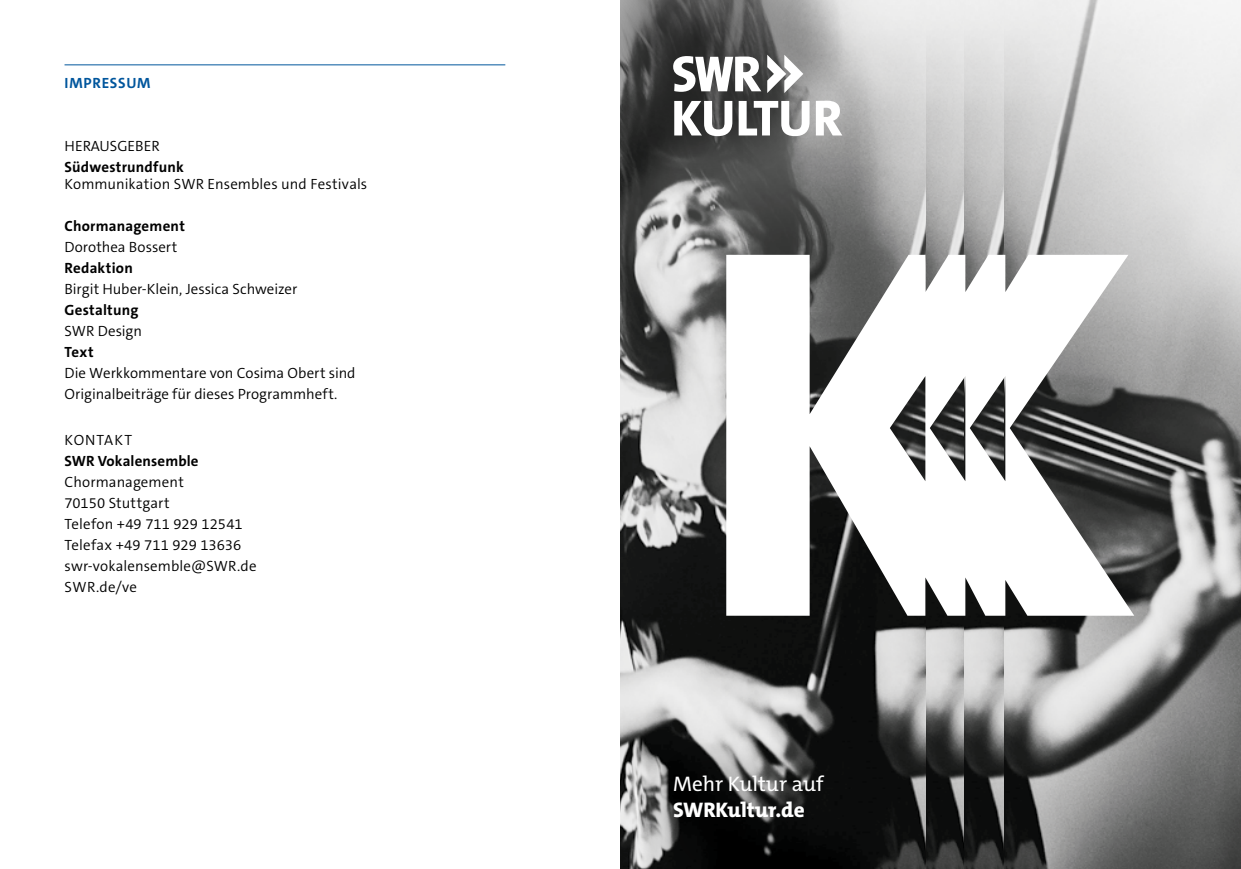
<style>
.page{position:relative;width:1241px;height:869px;background:#fff}
.page>*{position:absolute;margin:0;border:0;box-sizing:border-box;transform-origin:0 0}
.t1{font:21.18px "The Mix C5";color:#fff}
.t2{font:800 21.18px "The Mix C5";color:#fff}
.t3{font:300 14.88px/21px "The Sans C5";color:#000}
.t4{font:700 14.88px "The Sans C5";letter-spacing:.01em;color:#000}
.t5{font:700 14.88px "The Sans C5";letter-spacing:.05em;color:#00569d}
.t6{font:300 14.88px "The Sans C5";letter-spacing:.065em;color:#000}
</style>
<div class="page">
<img style="left:925px;top:197px;width:39px;height:671px">
<svg style="left:964px;top:197px;width:39px;height:671px;background:#707170"></svg>
<svg style="left:1003px;top:0;width:237px;height:868px;background:#a2a2a2"></svg>
<svg style="left:620px;top:197px;width:305px;height:519px;background:#767776"></svg>
<svg style="left:620px;top:0;width:423px;height:197px;background:#9c9c9c"></svg>
<svg style="left:620px;top:716px;width:305px;height:152px;background:#3c3d3c"></svg>
<svg style="left:673px;top:55px;width:130px;height:38px"></svg>
<svg style="left:674px;top:101px;width:168px;height:35px"></svg>
<svg style="left:726px;top:255px;width:408px;height:360px"></svg>
<hr style="left:64px;top:64px;width:441px;height:1px;background:#00569d">
<p class="t5" style="left:65px;top:73px;width:87px">IMPRESSUM</p>
<p class="t3" style="left:64px;top:135px;width:97px">HERAUSGEBER</p>
<p class="t4" style="left:64px;top:157px;width:121px">Südwestrundfunk</p>
<p class="t3" style="left:64px;top:174px;width:304px">Kommunikation SWR Ensembles und Festivals</p>
<p class="t4" style="left:64px;top:216px;width:122px">Chormanagement</p>
<p class="t3" style="left:64px;top:237px;width:114px">Dorothea Bossert</p>
<p class="t4" style="left:64px;top:258px;width:70px">Redaktion</p>
<p class="t3" style="left:64px;top:279px;width:234px">Birgit Huber-Klein, Jessica Schweizer</p>
<p class="t4" style="left:64px;top:300px;width:75px">Gestaltung</p>
<p class="t3" style="left:64px;top:321px;width:79px">SWR Design</p>
<p class="t4" style="left:64px;top:342px;width:31px">Text</p>
<p class="t3" style="left:64px;top:363px;width:292px">Die Werkkommentare von Cosima Obert sind<br>Originalbeiträge für dieses Programmheft.</p>
<p class="t6" style="left:65px;top:430px;width:69px">KONTAKT</p>
<p class="t4" style="left:64px;top:451px;width:135px">SWR Vokalensemble</p>
<p class="t3" style="left:64px;top:471px;width:193px">Chormanagement<br>70150 Stuttgart<br>Telefon +49 711 929 12541<br>Telefax +49 711 929 13636 swr-vokalensemble@SWR.de<br>SWR.de/ve</p>
<h1 class="t1" style="left:673px;top:770px;width:152px">Mehr Kultur auf</h1>
<h1 class="t2" style="left:673px;top:795px;width:133px">SWRKultur.de</h1>
</div>
